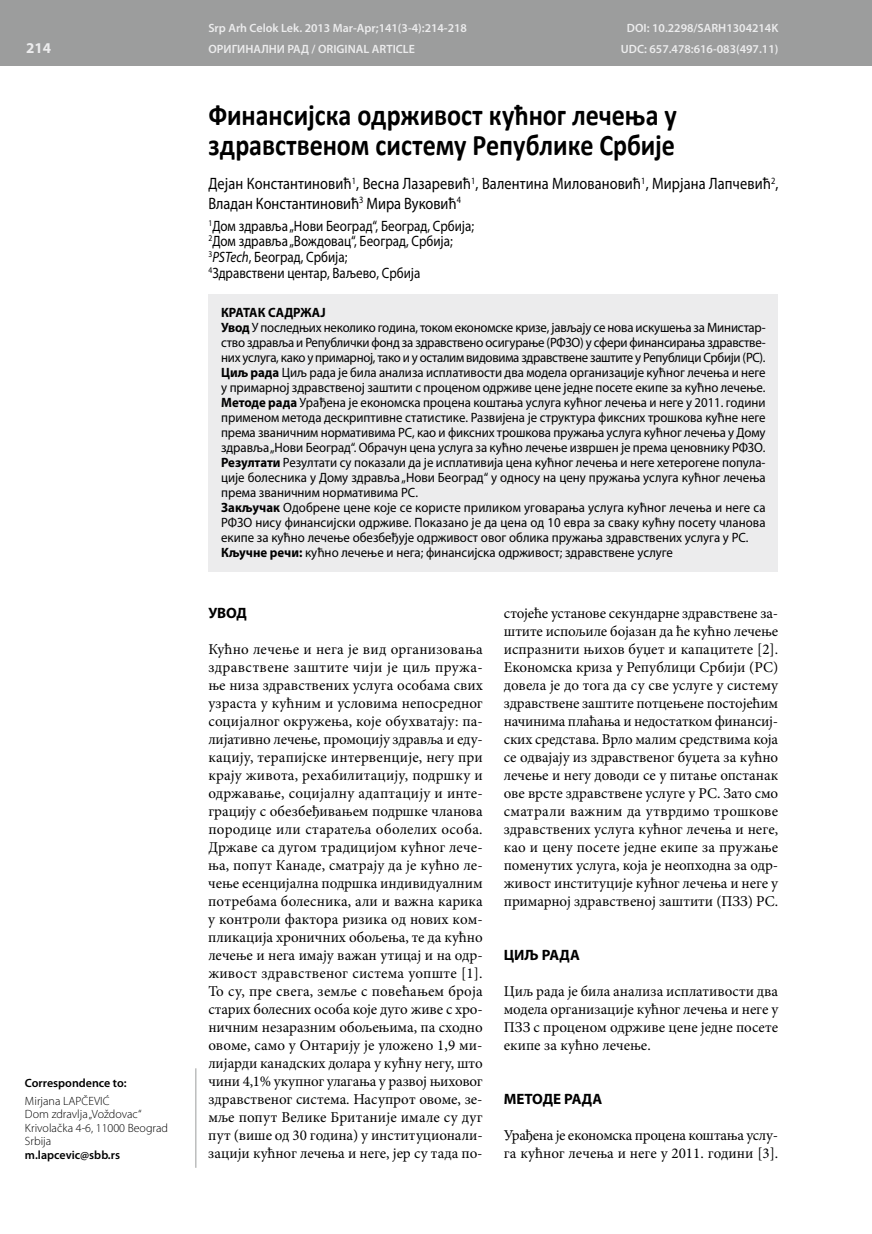
<style>
.page{position:relative;width:872px;height:1234px;background:#fff}
.page>*{position:absolute;margin:0;border:0;box-sizing:border-box;transform-origin:0 0}
.t1{font:700 30px/30px "Calibri";color:#000;scale:.87 1}
.t2{font:16.5px/19.5px "Myriad Pro";letter-spacing:.01em;color:#000;scale:.87 1}
.t3{font:15px/18px "Minion Pro";letter-spacing:-.005em;color:#000;text-align:justify}
.t4{font:15px/15.8px "Myriad Pro";color:#000;scale:.87 1}
.t5{font:700 15px "Myriad Pro";color:#000}
.t6{font:700 15px "Myriad Pro";color:#ececed}
.t7{font:13.5px/15px "Myriad Pro";color:#000;scale:.95 1}
.t8{font:600 12px "Myriad Pro";color:#ececed}
.t9{font:300 12px/13.5px "Myriad Pro";color:#000}
.t10{font:600 12px "Myriad Pro";color:#000}
.s1{font-style:italic}
.s2{font-weight:700}
</style>
<div class="page">
<div style="left:0;top:0;width:872px;height:66px;background:#9c9d9d"></div>
<hr style="left:871px;top:0;width:1px;height:66px;background:#ececed">
<hr style="left:196px;top:1068px;width:1px;height:99px;background:#9c9d9d">
<div style="left:208px;top:294px;width:570px;height:277px;background:#ececed"></div>
<p class="t6" style="left:26px;top:40px;width:26px">214</p>
<p class="t10" style="left:25px;top:1075px;width:103px">Correspondence to:</p>
<p class="t9" style="left:25px;top:1093px;width:144px">Mirjana LAPČEVIĆ<br>Dom zdravlja „Voždovac“<br>Krivolačka 4-6, 11000 Beograd<br>Srbija</p>
<p class="t10" style="left:25px;top:1147px;width:97px">m.lapcevic@sbb.rs</p>
<p class="t8" style="left:208px;top:21px;width:260px">Srp Arh Celok Lek. 2013 Mar-Apr;141(3-4):214-218</p>
<p class="t8" style="left:627px;top:21px;width:153px">DOI: 10.2298/SARH1304214K</p>
<p class="t8" style="left:208px;top:43px;width:208px">ОРИГИНАЛНИ РАД / ORIGINAL ARTICLE</p>
<p class="t8" style="left:621px;top:43px;width:159px">UDC: 657.478:616-083(497.11)</p>
<h1 class="t1" style="left:208px;top:98px;width:540px">Финансијска одрживост кућног лечења у здравственом систему Републике Србије</h1>
<p class="t2" style="left:208px;top:174px;width:656px">Дејан Константиновић<sup>1</sup>, Весна Лазаревић<sup>1</sup>, Валентина Миловановић<sup>1</sup>, Мирјана Лапчевић<sup>2</sup>,<br>Владан Константиновић<sup>3</sup> Мира Вуковић<sup>4</sup></p>
<p class="t4" style="left:208px;top:218px;width:307px"><sup>1</sup>Дом здравља „Нови Београд“, Београд, Србија; <sup>2</sup>Дом здравља „Вождовац“, Београд, Србија; <sup>3</sup><span class="s1">PSTech</span>, Београд, Србија;<br><sup>4</sup>Здравствени центар, Ваљево, Србија</p>
<p class="t7" style="left:221px;top:305px;width:575px"><span class="s2">КРАТАК САДРЖАЈ<br>Увод</span> У последњих неколико година, током економске кризе, јављају се нова искушења за Министар&shy;ство здравља и Републички фонд за здравствено осигурање (РФЗО) у сфери финансирања здравстве&shy;них услуга, како у примарној, тако и у осталим видовима здравствене заштите у Републици Србији (РС).<br><span class="s2">Циљ рада</span> Циљ рада је била анализа исплативости два модела организације кућног лечења и неге у примарној здравственој заштити с проценом одрживе цене једне посете екипе за кућно лечење.<br><span class="s2">Методе рада</span> Урађена је економска процена коштања услуга кућног лечења и неге у 2011. години применом метода дескриптивне статистике. Развијена је структура фиксних трошкова кућне неге према званичним нормативима РС, као и фиксних трошкова пружања услуга кућног лечења у Дому здравља „Нови Београд“. Обрачун цена услуга за кућно лечење извршен је према ценовнику РФЗО.<br><span class="s2">Резултати</span> Резултати су показали да је исплативија цена кућног лечења и неге хетерогене попула&shy;ције болесника у Дому здравља „Нови Београд“ у односу на цену пружања услуга кућног лечења према званичним нормативима РС.<br><span class="s2">Закључак</span> Одобрене цене које се користе приликом уговарања услуга кућног лечења и неге са РФЗО нису финансијски одрживе. Показано је да цена од 10 евра за сваку кућну посету чланова екипе за кућно лечење обезбеђује одрживост овог облика пружања здравствених услуга у РС.<br><span class="s2">Кључне речи:</span> кућно лечење и нега; финансијска одрживост; здравствене услуге</p>
<p class="t5" style="left:208px;top:604px;width:40px">УВОД</p>
<p class="t3" style="left:208px;top:640px;width:276px">Кућно лечење и нега је вид организовања здравствене заштите чији је циљ пружа&shy;ње низа здравствених услуга особама свих узраста у кућним и условима непосредног социјалног окружења, које обухватају: па&shy;лијативно лечење, промоцију здравља и еду&shy;кацију, терапијске интервенције, негу при крају живота, рехабилитацију, подршку и одржавање, социјалну адаптацију и инте&shy;грацију с обезбеђивањем подршке чланова породице или старатеља оболелих особа.<br>Државе са дугом традицијом кућног лече&shy;ња, попут Канаде, сматрају да је кућно ле&shy;чење есенцијална подршка индивидуалним потребама болесника, али и важна карика у контроли фактора ризика од нових ком&shy;пликација хроничних обољења, те да кућно лечење и нега имају важан утицај и на одр&shy;живост здравственог система уопште [1].<br>То су, пре свега, земље с повећањем броја старих болесних особа које дуго живе с хро&shy;ничним незаразним обољењима, па сходно овоме, само у Онтарију је уложено 1,9 ми&shy;лијарди канадских долара у кућну негу, што чини 4,1% укупног улагања у развој њиховог здравственог система. Насупрот овоме, зе&shy;мље попут Велике Британије имале су дуг пут (више од 30 година) у институционали&shy;зацији кућног лечења и неге, јер су тада по-</p>
<p class="t3" style="left:504px;top:604px;width:276px">стојеће установе секундарне здравствене за&shy;штите испољиле бојазан да ће кућно лечење испразнити њихов буџет и капацитете [2].<br>Економска криза у Републици Србији (РС) довела је до тога да су све услуге у систему здравствене заштите потцењене постојећим начинима плаћања и недостатком финансиј&shy;ских средстава. Врло малим средствима која се одвајају из здравственог буџета за кућно лечење и негу доводи се у питање опстанак ове врсте здравствене услуге у РС. Зато смо сматрали важним да утврдимо трошкове здравствених услуга кућног лечења и неге, као и цену посете једне екипе за пружање поменутих услуга, која је неопходна за одр&shy;живост институције кућног лечења и неге у примарној здравственој заштити (ПЗЗ) РС.</p>
<p class="t5" style="left:504px;top:946px;width:78px">ЦИЉ РАДА</p>
<p class="t3" style="left:504px;top:982px;width:276px">Циљ рада је била анализа исплативости два модела организације кућног лечења и неге у ПЗЗ с проценом одрживе цене једне посете екипе за кућно лечење.</p>
<p class="t5" style="left:504px;top:1090px;width:100px">МЕТОДЕ РАДА</p>
<p class="t3" style="left:504px;top:1126px;width:276px">Урађена је економска процена коштања услу&shy;га кућног лечења и неге у 2011. години [3].</p>
</div>
